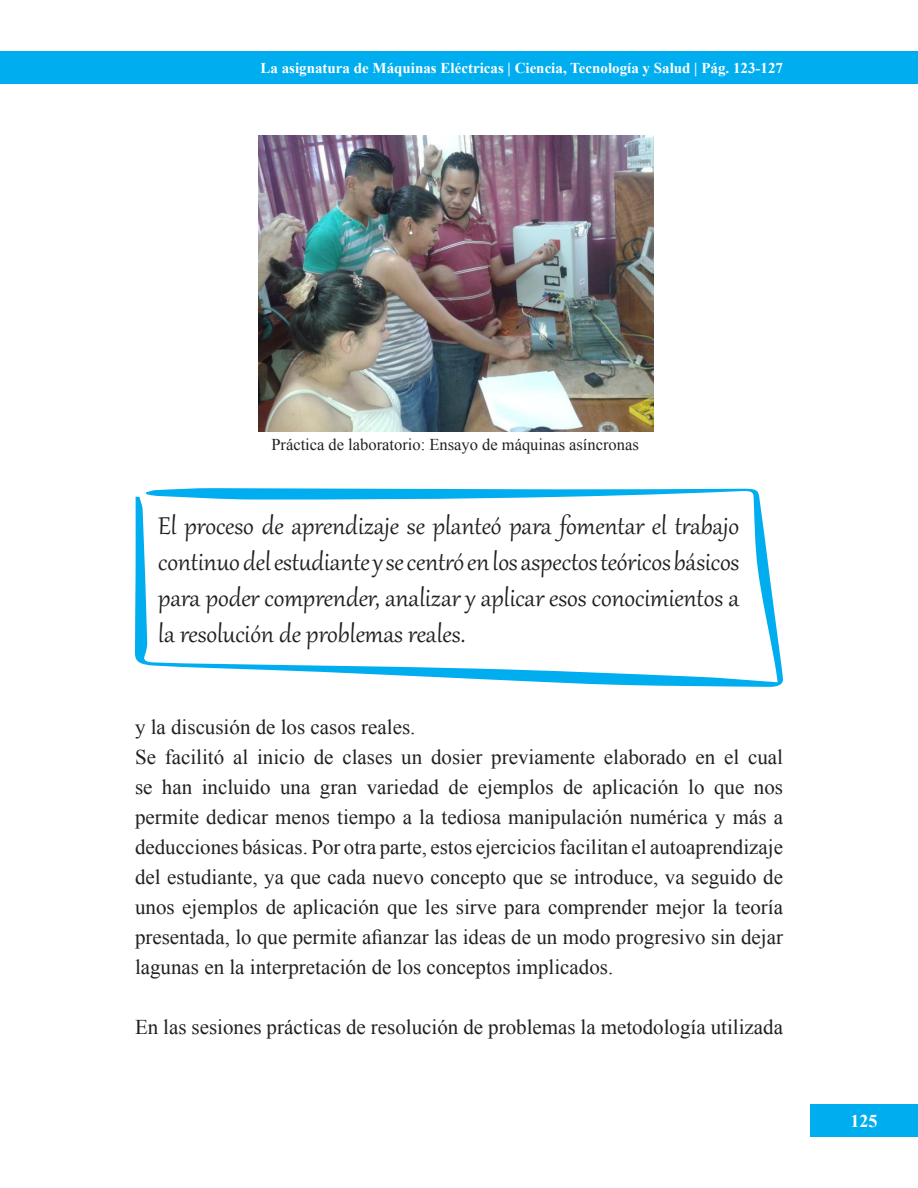
<style>
.page{position:relative;width:918px;height:1188px;background:#fff}
.page>*{position:absolute;margin:0;border:0;box-sizing:border-box;transform-origin:0 0}
.t1{font:30px/36px "Gabriola";color:#231f20;text-align:justify}
.t2{font:21px/30px "Times New Roman";color:#231f20}
.t3{font:700 18px "Times New Roman";color:#fff}
.t4{font:16.5px "Times New Roman";color:#231f20}
.t5{font:700 15px "Times New Roman";color:#fff}
</style>
<div class="page">
<div style="left:810px;top:1105px;width:108px;height:32px;background:#00aeef"></div>
<div style="left:0;top:51px;width:918px;height:33px;background:#00aeef"></div>
<svg style="left:135px;top:488px;width:648px;height:199px"></svg>
<img style="left:258px;top:135px;width:395px;height:296px">
<p class="t5" style="left:261px;top:57px;width:524px">La asignatura de Máquinas Eléctricas | Ciencia, Tecnología y Salud | Pág. 123-127</p>
<p class="t4" style="left:271px;top:433px;width:369px">Práctica de laboratorio: Ensayo de máquinas asíncronas</p>
<h1 class="t1" style="left:158px;top:506px;width:583px">El proceso de aprendizaje se planteó para fomentar el trabajo continuo del estudiante y se centró en los aspectos teóricos básicos para poder comprender, analizar y aplicar esos conocimientos a la resolución de problemas reales.</h1>
<p class="t2" style="left:135px;top:711px;width:650px">y la discusión de los casos reales.<br>Se facilitó al inicio de clases un dosier previamente elaborado en el cual se han incluido una gran variedad de ejemplos de aplicación lo que nos permite dedicar menos tiempo a la tediosa manipulación numérica y más a deducciones básicas. Por otra parte, estos ejercicios facilitan el autoaprendizaje del estudiante, ya que cada nuevo concepto que se introduce, va seguido de unos ejemplos de aplicación que les sirve para comprender mejor la teoría presentada, lo que permite afianzar las ideas de un modo progresivo sin dejar lagunas en la interpretación de los conceptos implicados.</p>
<p class="t2" style="left:135px;top:1012px;width:650px">En las sesiones prácticas de resolución de problemas la metodología utilizada</p>
<p class="t3" style="left:850px;top:1108px;width:28px">125</p>
</div>
